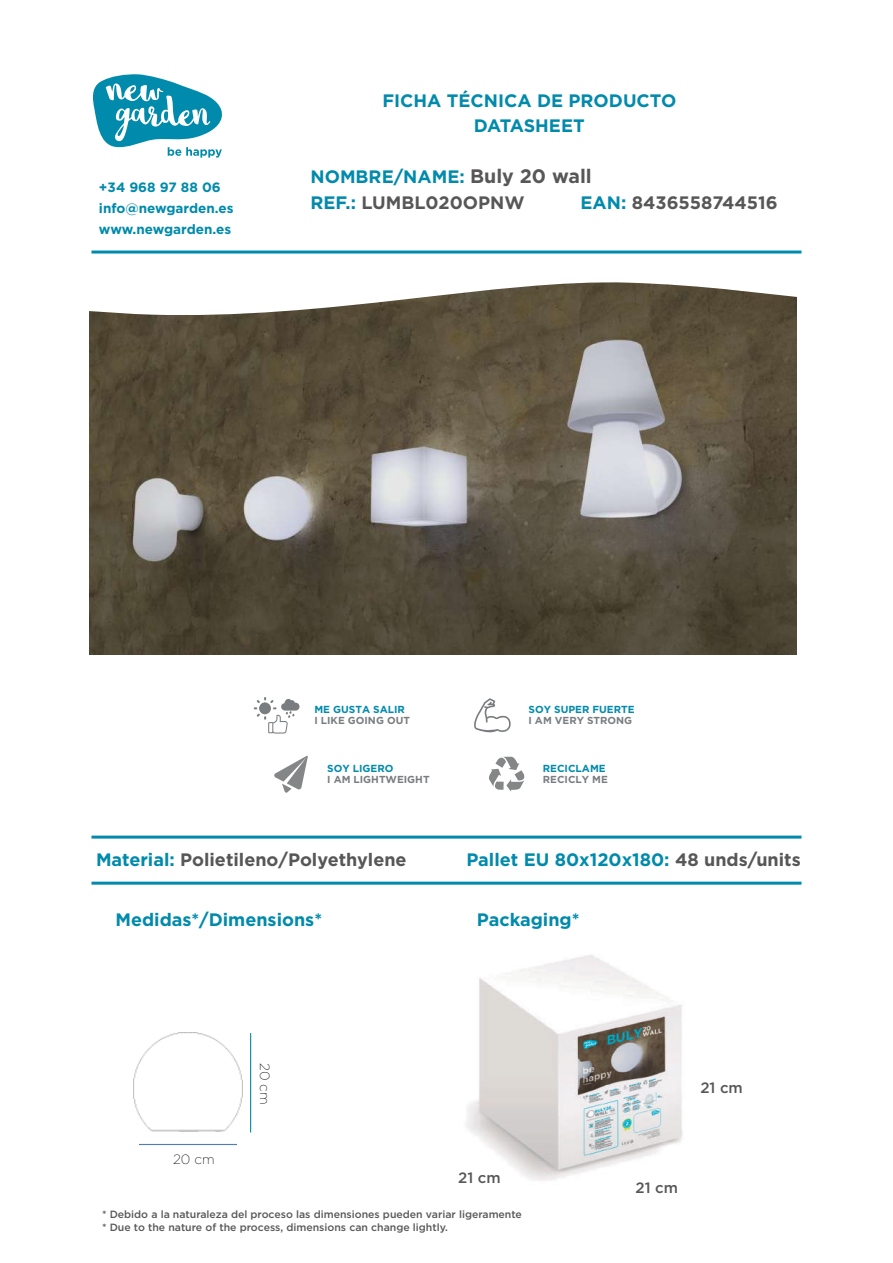
<style>
.page{position:relative;width:893px;height:1263px;background:#fff}
.page>*{position:absolute;margin:0;border:0;box-sizing:border-box;transform-origin:0 0}
.t1{font:700 18px/25.5px "Gotham";color:#008aac;text-align:center}
.t2{font:700 18px "Gotham";color:#585757}
.t3{font:500 15px "Gotham";color:#585757}
.t4{font:700 13.5px/21px "Gotham";color:#008aac}
.t5{font:200 13.5px "Gotham";color:#000}
.t6{font:500 10.5px/12.6px "Gotham";color:#585757}
.t7{font:700 10.2px "Gotham";color:#7a7d80}
.t8{font:700 10.2px "Gotham";color:#008aac}
.s1{font-size:19.5px;color:#585757}
.s2{color:#585757}
.s3{color:#008aac}
</style>
<div class="page">
<img style="left:89px;top:320px;width:707px;height:334px">
<svg style="left:89px;top:282px;width:708px;height:38px"></svg>
<svg style="left:91px;top:250px;width:710px;height:4px"></svg>
<hr style="left:91px;top:836px;width:710px;height:2px;background:#008aac">
<hr style="left:91px;top:882px;width:710px;height:3px;background:#008aac">
<svg style="left:93px;top:74px;width:129px;height:84px"></svg>
<img style="left:466px;top:954px;width:217px;height:227px">
<svg style="left:489px;top:757px;width:35px;height:35px"></svg>
<svg style="left:274px;top:756px;width:34px;height:37px"></svg>
<svg style="left:474px;top:698px;width:37px;height:34px"></svg>
<svg style="left:254px;top:697px;width:45px;height:36px"></svg>
<hr style="left:250px;top:1033px;width:1px;height:99px;background:#008eaa">
<hr style="left:139px;top:1144px;width:98px;height:1px;background:#4a7ebb">
<img style="left:134px;top:1032px;width:108px;height:99px">
<p class="t4" style="left:99px;top:177px;width:136px">+34 968 97 88 06 info@newgarden.es www.newgarden.es</p>
<p class="t1" style="left:382px;top:87px;width:295px">FICHA TÉCNICA DE PRODUCTO<br>DATASHEET</p>
<p class="t1" style="left:310px;top:163px;width:283px;text-align:left">NOMBRE/NAME: <span class="s1">Buly 20 wall<br></span>REF.: <span class="s2">LUMBL020OPNW</span></p>
<p class="t2" style="left:580px;top:192px;width:199px"><span class="s3">EAN:</span> 8436558744516</p>
<p class="t8" style="left:314px;top:704px;width:92px">ME GUSTA SALIR</p>
<p class="t7" style="left:314px;top:715px;width:97px">I LIKE GOING OUT</p>
<p class="t8" style="left:327px;top:763px;width:68px">SOY LIGERO</p>
<p class="t7" style="left:327px;top:773px;width:104px">I AM LIGHTWEIGHT</p>
<p class="t8" style="left:528px;top:704px;width:108px">SOY SUPER FUERTE</p>
<p class="t7" style="left:528px;top:715px;width:105px">I AM VERY STRONG</p>
<p class="t8" style="left:543px;top:763px;width:64px">RECICLAME</p>
<p class="t7" style="left:543px;top:773px;width:66px">RECICLY ME</p>
<p class="t2" style="left:96px;top:850px;width:312px"><span class="s3">Material:</span> Polietileno/Polyethylene</p>
<p class="t1" style="left:466px;top:847px;width:336px">Pallet EU 80x120x180: <span class="s2">48 unds/units</span></p>
<p class="t1" style="left:115px;top:907px;width:208px">Medidas*/Dimensions*</p>
<p class="t5" style="left:173px;top:1152px;width:43px">20 cm</p>
<p class="t5" style="left:272px;top:1063px;width:43px;rotate:90deg">20 cm</p>
<p class="t1" style="left:477px;top:907px;width:104px">Packaging*</p>
<p class="t3" style="left:458px;top:1167px;width:44px">21 cm</p>
<p class="t6" style="left:102px;top:1208px;width:421px">* Debido a la naturaleza del proceso las dimensiones pueden variar ligeramente * Due to the nature of the process, dimensions can change lightly.</p>
<p class="t3" style="left:700px;top:1078px;width:44px">21 cm</p>
<p class="t3" style="left:636px;top:1177px;width:44px">21 cm</p>
</div>
